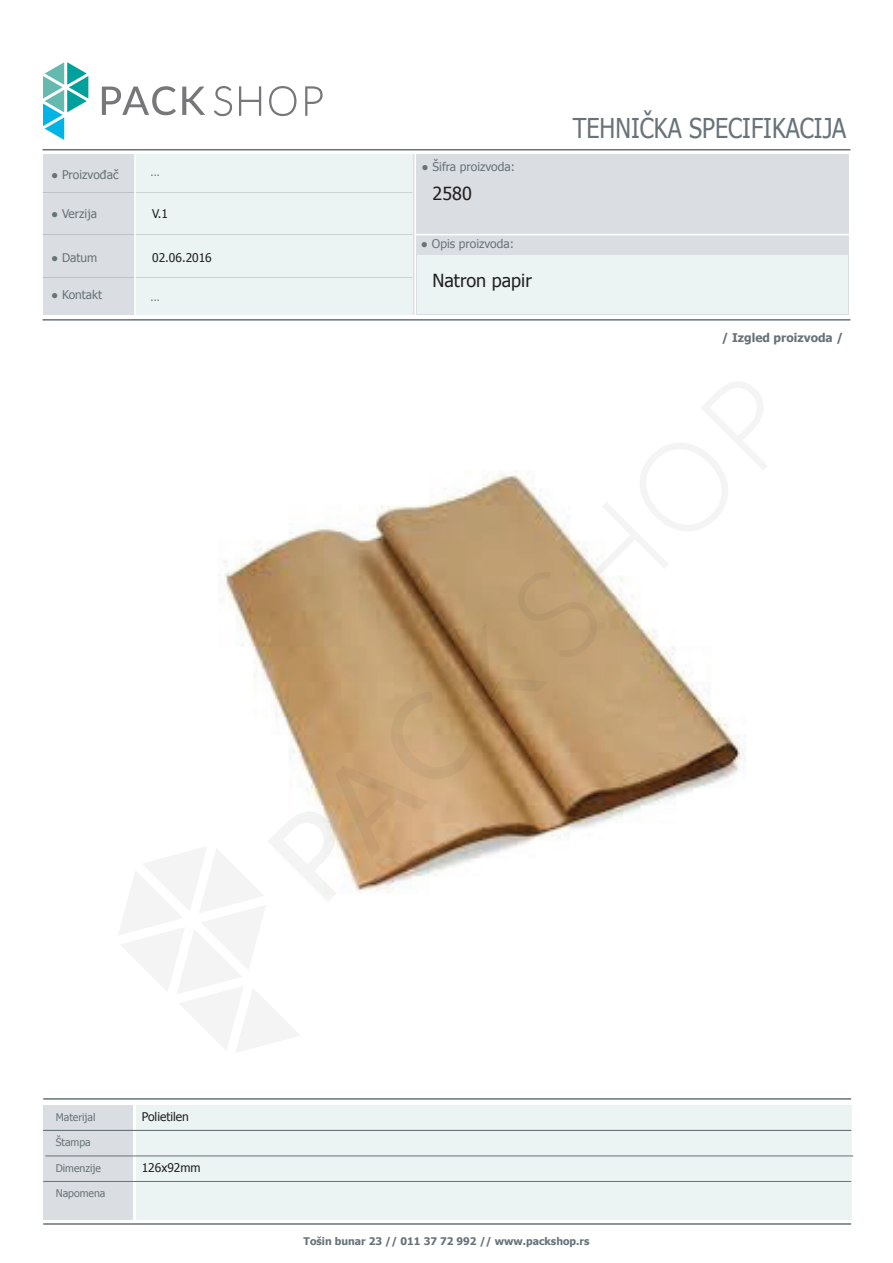
<style>
.page{position:relative;width:893px;height:1263px;background:#fff}
.page>*{position:absolute;margin:0;border:0;box-sizing:border-box;transform-origin:0 0}
.t1{font:27.3px "Tahoma";color:#687379;scale:.86 1}
.t2{font:18px "Tahoma";color:#231f20}
.t3{font:12px "Tahoma";color:#687379}
.t4{font:12px "Tahoma";color:#231f20}
.t5{font:700 12px "Tahoma";color:#687379}
.t6{font:700 10.5px "Tahoma";color:#687379}
.t7{font:10.5px "Tahoma";color:#687379}
</style>
<div class="page">
<div style="left:43px;top:1105px;width:90px;height:25px;background:#dadee2"></div>
<div style="left:43px;top:1130px;width:90px;height:26px;background:#dadee2"></div>
<div style="left:43px;top:1156px;width:90px;height:25px;background:#dadee2"></div>
<div style="left:43px;top:1181px;width:90px;height:39px;background:#dadee2"></div>
<div style="left:136px;top:1105px;width:715px;height:25px;background:#ebf4f3"></div>
<div style="left:136px;top:1130px;width:715px;height:26px;background:#ebf4f3"></div>
<div style="left:136px;top:1156px;width:715px;height:25px;background:#ebf4f3"></div>
<div style="left:136px;top:1181px;width:715px;height:39px;background:#ebf4f3"></div>
<hr style="left:43px;top:1223px;width:808px;height:2px;background:#687379">
<div style="left:43px;top:155px;width:805px;height:160px;background:#dadee2"></div>
<div style="left:135px;top:155px;width:278px;height:160px;background:#ebf4f3"></div>
<div style="left:417px;top:255px;width:431px;height:59px;background:#ebf4f3"></div>
<hr style="left:416px;top:234px;width:439px;height:1px;background:#fff">
<hr style="left:134px;top:150px;width:2px;height:170px;background:#fff">
<hr style="left:414px;top:150px;width:2px;height:170px;background:#fff">
<hr style="left:43px;top:149px;width:807px;height:1px;background:#687379">
<hr style="left:43px;top:319px;width:807px;height:2px;background:#687379">
<svg style="left:102px;top:86px;width:74px;height:29px"></svg>
<svg style="left:182px;top:87px;width:23px;height:28px"></svg>
<svg style="left:214px;top:86px;width:18px;height:30px"></svg>
<svg style="left:239px;top:86px;width:22px;height:30px"></svg>
<svg style="left:269px;top:86px;width:27px;height:30px"></svg>
<svg style="left:305px;top:86px;width:18px;height:30px"></svg>
<svg style="left:43px;top:62px;width:45px;height:78px"></svg>
<hr style="left:43px;top:1098px;width:808px;height:2px;background:#687379">
<hr style="left:43px;top:1130px;width:808px;height:1px;background:#687379">
<hr style="left:43px;top:1181px;width:808px;height:1px;background:#687379">
<hr style="left:45px;top:1155px;width:808px;height:1px;background:#687379">
<svg style="left:119px;top:382px;width:648px;height:670px"></svg>
<p class="t3" style="left:51px;top:166px;width:69px">● Proizvođač</p>
<p class="t3" style="left:51px;top:206px;width:47px">● Verzija</p>
<p class="t3" style="left:51px;top:250px;width:48px">● Datum</p>
<p class="t3" style="left:51px;top:286px;width:53px">● Kontakt</p>
<p class="t7" style="left:151px;top:166px;width:11px">...</p>
<p class="t4" style="left:152px;top:206px;width:17px">V.1</p>
<p class="t4" style="left:152px;top:250px;width:61px">02.06.2016</p>
<p class="t7" style="left:151px;top:290px;width:11px">...</p>
<p class="t3" style="left:422px;top:159px;width:95px">● Šifra proizvoda:</p>
<h2 class="t2" style="left:433px;top:181px;width:41px">2580</h2>
<p class="t3" style="left:421px;top:236px;width:95px">● Opis proizvoda:</p>
<h2 class="t2" style="left:433px;top:268px;width:101px">Natron papir</h2>
<h1 class="t1" style="left:573px;top:109px;width:320px">TEHNIČKA SPECIFIKACIJA</h1>
<p class="t5" style="left:722px;top:329px;width:123px">/ Izgled proizvoda /</p>
<p class="t7" style="left:56px;top:1110px;width:41px">Materijal</p>
<p class="t7" style="left:56px;top:1135px;width:37px">Štampa</p>
<p class="t7" style="left:56px;top:1161px;width:47px">Dimenzije</p>
<p class="t7" style="left:56px;top:1186px;width:51px">Napomena</p>
<p class="t4" style="left:142px;top:1108px;width:49px">Polietilen</p>
<p class="t4" style="left:142px;top:1159px;width:60px">126x92mm</p>
<p class="t6" style="left:304px;top:1234px;width:287px">Tošin bunar 23 // 011 37 72 992 // www.packshop.rs</p>
</div>
